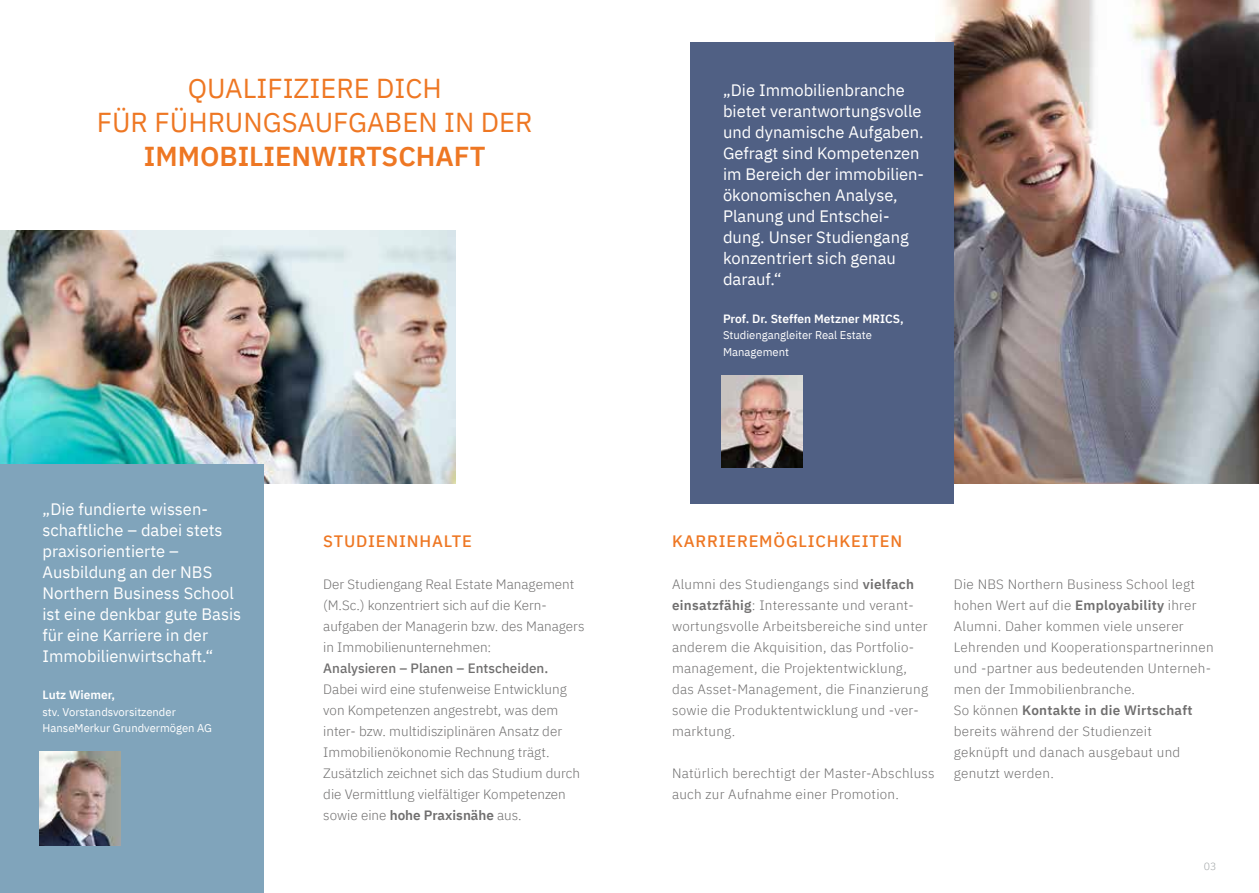
<style>
.page{position:relative;width:1259px;height:893px;background:#fff}
.page>*{position:absolute;margin:0;border:0;box-sizing:border-box;transform-origin:0 0}
.t1{font:27.3px/34.2px "IBM Plex Sans";color:#ee7723;text-align:center}
.t2{font:600 27.3px "IBM Plex Sans";color:#ee7723}
.t3{font:16.5px/21px "IBM Plex Sans";color:#fff}
.t4{font:500 16.5px "IBM Plex Sans";letter-spacing:.05em;color:#ee7723}
.t5{font:300 13.5px/21px "IBM Plex Sans";letter-spacing:.02em;color:#706f6f}
.t6{font:300 13.5px/21px "IBM Plex Sans";color:#706f6f}
.t7{font:500 13.5px "IBM Plex Sans";color:#706f6f}
.t8{font:600 12px "IBM Plex Sans";color:#fff}
.t9{font:11.25px/16.5px "IBM Plex Sans";color:#fff}
.t10{font:300 10.5px "IBM Plex Sans";color:#a1a5a7}
.s1{font-weight:600}
</style>
<div class="page">
<img style="left:0;top:230px;width:455px;height:254px">
<img style="left:935px;top:0;width:324px;height:484px">
<div style="left:690px;top:43px;width:264px;height:461px;background:#506084"></div>
<div style="left:0;top:464px;width:264px;height:429px;background:#80a4bb"></div>
<img style="left:40px;top:752px;width:81px;height:93px">
<img style="left:721px;top:375px;width:81px;height:93px">
<h1 class="t1" style="left:97px;top:69px;width:437px">QUALIFIZIERE DICH<br>FÜR FÜHRUNGSAUFGABEN IN DER</h1>
<h1 class="t2" style="left:144px;top:135px;width:343px">IMMOBILIENWIRTSCHAFT</h1>
<p class="t3" style="left:43px;top:497px;width:200px">„Die fundierte wissen&shy;schaftliche – dabei stets praxisorientierte –<br>Ausbildung an der NBS<br>Northern Business School ist eine denkbar gute Basis für eine Karriere in der<br>Immobilienwirtschaft.“</p>
<p class="t8" style="left:43px;top:685px;width:74px">Lutz Wiemer,</p>
<p class="t9" style="left:43px;top:702px;width:171px">stv. Vorstandsvorsitzender<br>HanseMerkur Grundvermögen AG</p>
<p class="t4" style="left:323px;top:528px;width:150px">STUDIENINHALTE</p>
<p class="t6" style="left:323px;top:572px;width:263px">Der Studiengang Real Estate Management (M.Sc.) konzentriert sich auf die Kern&shy;aufgaben der Managerin bzw. des Managers in Immobilienunternehmen:</p>
<p class="t7" style="left:323px;top:657px;width:226px">Analysieren – Planen – Entscheiden.</p>
<p class="t6" style="left:323px;top:677px;width:258px">Dabei wird eine stufenweise Entwicklung von Kompetenzen angestrebt, was dem inter- bzw. multidisziplinären Ansatz der Immobilienökonomie Rechnung trägt.<br>Zusätzlich zeichnet sich das Studium durch die Vermittlung vielfältiger Kompetenzen sowie eine <span class="s1">hohe Praxisnähe</span> aus.</p>
<p class="t3" style="left:723px;top:79px;width:203px">„Die Immobilienbranche bietet verantwortungsvolle und dynamische Aufgaben.<br>Gefragt sind Kompetenzen im Bereich der immobilien&shy;ökonomischen Analyse,<br>Planung und Entschei&shy;dung. Unser Studiengang konzentriert sich genau darauf.“</p>
<p class="t8" style="left:723px;top:309px;width:182px">Prof. Dr. Steffen Metzner MRICS,</p>
<p class="t9" style="left:723px;top:326px;width:150px">Studiengangleiter Real Estate<br>Management</p>
<p class="t4" style="left:672px;top:528px;width:232px">KARRIEREMÖGLICHKEITEN</p>
<p class="t5" style="left:672px;top:572px;width:258px">Alumni des Studiengangs sind <span class="s1">vielfach einsatzfähig</span>: Interessante und verant&shy;wortungsvolle Arbeitsbereiche sind unter anderem die Akquisition, das Portfolio&shy;management, die Projektentwicklung, das Asset-Management, die Finanzierung sowie die Produktentwicklung und -ver&shy;marktung.</p>
<p class="t5" style="left:672px;top:761px;width:264px">Natürlich berechtigt der Master-Abschluss auch zur Aufnahme einer Promotion.</p>
<p class="t5" style="left:954px;top:572px;width:261px">Die NBS Northern Business School legt hohen Wert auf die <span class="s1">Employability</span> ihrer Alumni. Daher kommen viele unserer Lehrenden und Kooperationspartnerinnen und -partner aus bedeutenden Unterneh&shy;men der Immobilienbranche.<br>So können <span class="s1">Kontakte in die Wirtschaft </span>bereits während der Studienzeit<br>geknüpft und danach ausgebaut und genutzt werden.</p>
<p class="t10" style="left:1203px;top:858px;width:14px">03</p>
</div>
